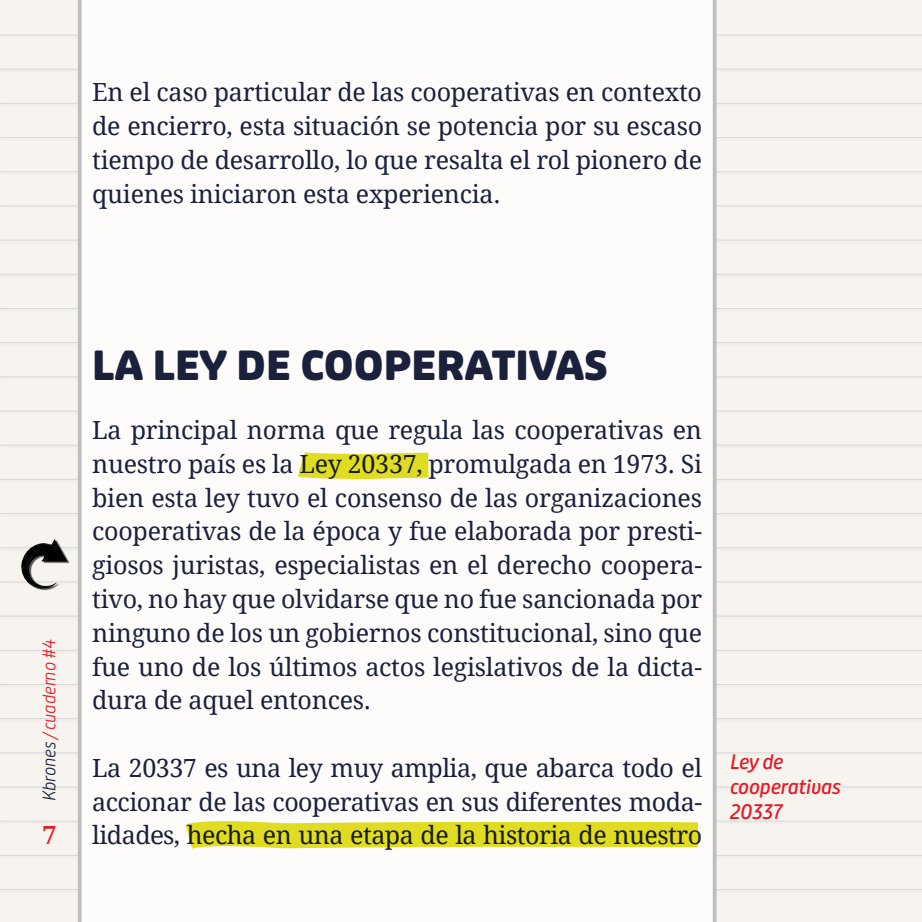
<style>
.page{position:relative;width:922px;height:922px;background:#fff}
.page>*{position:absolute;margin:0;border:0;box-sizing:border-box;transform-origin:0 0}
.TITULOS{font:700 expanded 40px "Puffin Display Soft";color:#1b213d}
.BASE_TEXTO{font:25px/33.8px "Droid Serif";letter-spacing:-.01em;color:#1b213d;text-align:justify}
.t1{font:700 25px "Droid Serif";color:#e41a26}
.Testos_MARGEN{font:italic 20px "Puffin Display Soft Medm";letter-spacing:-.01em;color:#e41a26}
.t2{font:italic 300 17.5px "Puffin Display Soft";letter-spacing:-.01em;color:#e41a26}
.s1{color:#1b213d}
</style>
<div class="page">
<div style="left:0;top:0;width:921px;height:921px;background:#f7f4f0"></div>
<div style="left:0;top:204px;width:921px;height:5px;background:#e8e6e4"></div>
<hr style="left:0;top:205px;width:921px;height:1px;background:#d9d8d8">
<div style="left:0;top:272px;width:921px;height:6px;background:#f2efeb"></div>
<hr style="left:0;top:274px;width:921px;height:1px;background:#d9d8d8">
<div style="left:0;top:136px;width:921px;height:5px;background:#f2efeb"></div>
<hr style="left:0;top:137px;width:921px;height:1px;background:#d9d8d8">
<div style="left:0;top:477px;width:921px;height:6px;background:#f3f0ec"></div>
<hr style="left:0;top:479px;width:921px;height:1px;background:#d9d8d8">
<div style="left:0;top:546px;width:921px;height:5px;background:#eceae7"></div>
<hr style="left:0;top:547px;width:921px;height:1px;background:#d9d8d8">
<div style="left:0;top:614px;width:921px;height:5px;background:#000;opacity:.1"></div>
<hr style="left:0;top:615px;width:921px;height:1px;background:#d9d8d8">
<div style="left:0;top:341px;width:921px;height:5px;background:#efece9"></div>
<hr style="left:0;top:342px;width:921px;height:1px;background:#d9d8d8">
<div style="left:0;top:409px;width:921px;height:5px;background:#e6e4e2"></div>
<hr style="left:0;top:410px;width:921px;height:1px;background:#d9d8d8">
<div style="left:0;top:750px;width:921px;height:6px;background:#f2efeb"></div>
<hr style="left:0;top:752px;width:921px;height:1px;background:#d9d8d8">
<div style="left:0;top:819px;width:921px;height:5px;background:#000;opacity:.1"></div>
<hr style="left:0;top:820px;width:921px;height:1px;background:#d9d8d8">
<div style="left:0;top:682px;width:921px;height:6px;background:#000;opacity:.1"></div>
<hr style="left:0;top:683px;width:921px;height:1px;background:#d9d8d8">
<div style="left:0;top:887px;width:921px;height:5px;background:#000;opacity:.1"></div>
<hr style="left:0;top:888px;width:921px;height:1px;background:#d9d8d8">
<div style="left:0;top:67px;width:921px;height:6px;background:#f2efeb"></div>
<hr style="left:0;top:69px;width:921px;height:1px;background:#d9d8d8">
<div style="left:0;top:170px;width:921px;height:5px;background:#edeae7"></div>
<hr style="left:0;top:171px;width:921px;height:1px;background:#d9d8d8">
<div style="left:0;top:238px;width:921px;height:6px;background:#000;opacity:.1"></div>
<hr style="left:0;top:239px;width:921px;height:1px;background:#d9d8d8">
<div style="left:0;top:306px;width:921px;height:6px;background:#f3f0ec"></div>
<hr style="left:0;top:308px;width:921px;height:1px;background:#d9d8d8">
<div style="left:0;top:101px;width:921px;height:6px;background:#f2efec"></div>
<hr style="left:0;top:103px;width:921px;height:1px;background:#d9d8d8">
<div style="left:0;top:511px;width:921px;height:6px;background:#f2efeb"></div>
<hr style="left:0;top:513px;width:921px;height:1px;background:#d9d8d8">
<div style="left:0;top:580px;width:921px;height:5px;background:#e8e5e3"></div>
<hr style="left:0;top:581px;width:921px;height:1px;background:#d9d8d8">
<div style="left:0;top:375px;width:921px;height:5px;background:#eae8e5"></div>
<hr style="left:0;top:376px;width:921px;height:1px;background:#d9d8d8">
<div style="left:0;top:443px;width:921px;height:5px;background:#000;opacity:.1"></div>
<hr style="left:0;top:444px;width:921px;height:1px;background:#d9d8d8">
<div style="left:0;top:716px;width:921px;height:6px;background:#f2efeb"></div>
<hr style="left:0;top:718px;width:921px;height:1px;background:#d9d8d8">
<div style="left:0;top:785px;width:921px;height:5px;background:#000;opacity:.1"></div>
<hr style="left:0;top:786px;width:921px;height:1px;background:#d9d8d8">
<div style="left:0;top:853px;width:921px;height:5px;background:#000;opacity:.1"></div>
<hr style="left:0;top:854px;width:921px;height:1px;background:#d9d8d8">
<div style="left:0;top:648px;width:921px;height:5px;background:#000;opacity:.1"></div>
<hr style="left:0;top:649px;width:921px;height:1px;background:#d9d8d8">
<div style="left:0;top:33px;width:921px;height:6px;background:#f2efeb"></div>
<hr style="left:0;top:35px;width:921px;height:1px;background:#d9d8d8">
<div style="left:78px;top:0;width:638px;height:921px;background:#fdfcfb"></div>
<svg style="left:0;top:614px;width:3px;height:5px"></svg>
<svg style="left:0;top:409px;width:3px;height:5px"></svg>
<svg style="left:0;top:819px;width:3px;height:5px"></svg>
<svg style="left:0;top:682px;width:3px;height:6px"></svg>
<svg style="left:0;top:887px;width:3px;height:5px"></svg>
<svg style="left:0;top:238px;width:3px;height:6px"></svg>
<svg style="left:0;top:443px;width:3px;height:5px"></svg>
<svg style="left:0;top:785px;width:3px;height:5px"></svg>
<svg style="left:0;top:853px;width:3px;height:5px"></svg>
<svg style="left:0;top:648px;width:3px;height:5px"></svg>
<img style="left:19px;top:539px;width:52px;height:51px">
<svg style="left:183px;top:818px;width:517px;height:32px"></svg>
<svg style="left:293px;top:450px;width:138px;height:31px"></svg>
<p class="BASE_TEXTO" style="left:92px;top:75px;width:611px">En el caso particular de las cooperativas en contexto de encierro, esta situación se potencia por su escaso tiempo de desarrollo, lo que resalta el rol pionero de quienes iniciaron esta experiencia.</p>
<p class="t2" style="left:39px;top:801px;width:164px;rotate:-90deg"><span class="s1">Kbrones</span> / cuaderno #4</p>
<p class="t1" style="left:43px;top:817px;width:15px">7</p>
<p class="TITULOS" style="left:92px;top:341px;width:517px">LA LEY DE COOPERATIVAS</p>
<p class="BASE_TEXTO" style="left:92px;top:412px;width:611px">La principal norma que regula las cooperativas en nuestro país es la Ley 20337, promulgada en 1973. Si bien esta ley tuvo el consenso de las organizaciones cooperativas de la época y fue elaborada por presti&shy;giosos juristas, especialistas en el derecho coopera&shy;tivo, no hay que olvidarse que no fue sancionada por ninguno de los un gobiernos constitucional, sino que fue uno de los últimos actos legislativos de la dicta&shy;dura de aquel entonces.</p>
<p class="BASE_TEXTO" style="left:92px;top:750px;width:611px">La 20337 es una ley muy amplia, que abarca todo el accionar de las cooperativas en sus diferentes moda&shy;lidades, hecha en una etapa de la historia de nuestro</p>
<p class="Testos_MARGEN" style="left:730px;top:749px;width:55px">Ley de</p>
<p class="Testos_MARGEN" style="left:730px;top:774px;width:112px">cooperativas</p>
<p class="Testos_MARGEN" style="left:730px;top:799px;width:54px">20337</p>
</div>
